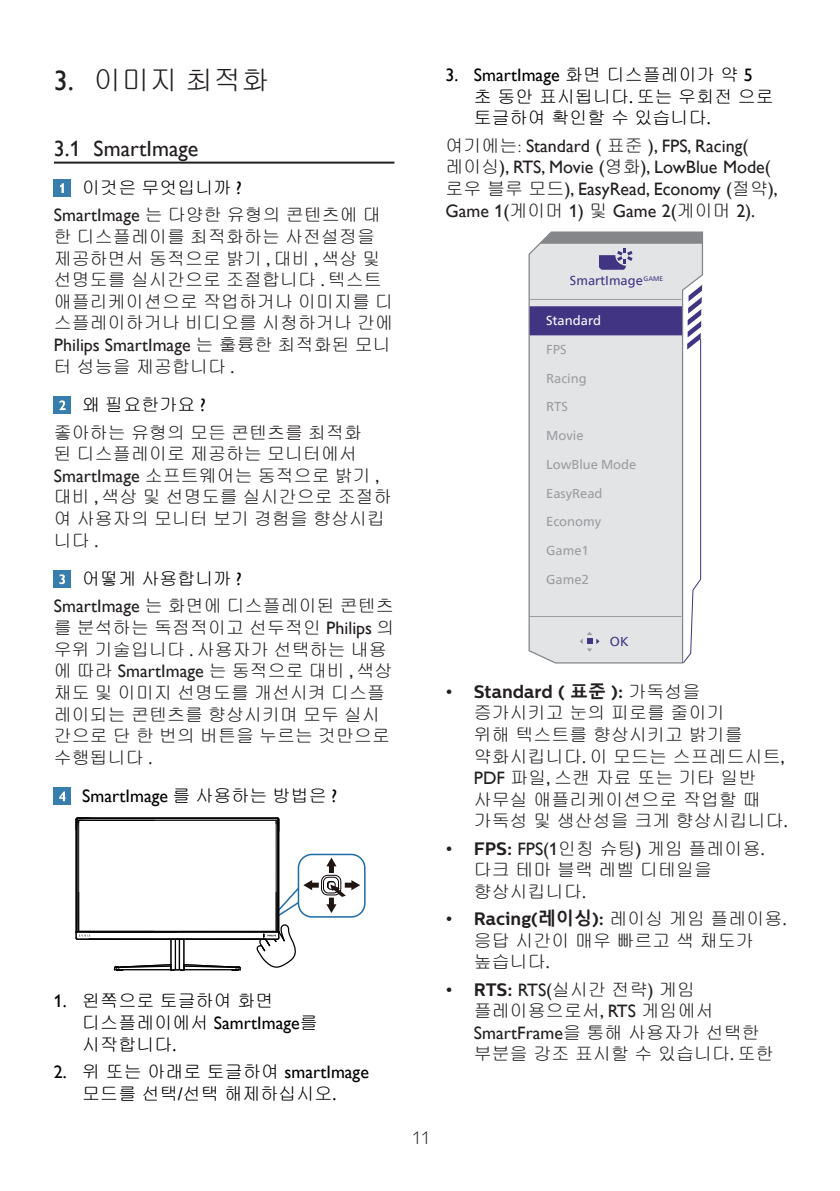
<style>
.page{position:relative;width:840px;height:1191px;background:#fff}
.page>*{position:absolute;margin:0;border:0;box-sizing:border-box;transform-origin:0 0}
.t1{font:28px "Gulim";color:#231f20}
.t2{font:22px "Gill Sans Alt One WGL";color:#231f20}
.chapter-paragraph{font:18px/21.6px "Gulim";color:#231f20}
.Heading_4{font:18px/21.6px "Gulim";color:#000}
.Body_Text{font:18px/21.6px "Gill Sans Alt One WGL";color:#231f20}
.Heading_4-2{font:18px "Gill Sans Alt One WGL";color:#000}
.t3{font:18px "Gill Sans Alt One WGL Light";color:#231f20}
.t4{font:12.8px "Neue Frutiger World";color:#9b9ca0}
.t5{font:12.8px "Neue Frutiger World";color:#413483}
.t6{font:12.8px "Neue Frutiger World";color:#fff}
.s1{font-family:"Gill Sans Alt One WGL"}
.s2{font-family:"Gulim"}
.s3{font-family:"Adobe Song Std";font-weight:300}
.s4{font-family:"Centrale Sans";font-weight:700}
.s5{font-family:"Malgun Gothic";font-weight:700}
</style>
<div class="page">
<hr style="left:54px;top:162px;width:340px;height:2px;background:#231f20">
<div style="left:54px;top:180px;width:17px;height:17px;background:#377eac"></div>
<svg style="left:60px;top:183px;width:4px;height:10px"></svg>
<div style="left:54px;top:397px;width:17px;height:17px;background:#377eac"></div>
<svg style="left:59px;top:400px;width:7px;height:10px"></svg>
<div style="left:54px;top:571px;width:17px;height:17px;background:#377eac"></div>
<svg style="left:59px;top:574px;width:6px;height:10px"></svg>
<div style="left:54px;top:788px;width:17px;height:17px;background:#377eac"></div>
<svg style="left:59px;top:791px;width:7px;height:10px"></svg>
<div style="left:297px;top:853px;width:68px;height:64px;border:2px solid #216da8;border-radius:14px"></div>
<svg style="left:326px;top:857px;width:10px;height:16px"></svg>
<div style="left:321px;top:875px;width:20px;height:20px;border:1px solid #080305;border-radius:6px"></div>
<div style="left:323px;top:877px;width:15px;height:16px;border:1px solid #080305;border-radius:5px"></div>
<hr style="left:76px;top:819px;width:1px;height:112px;background:#030303">
<hr style="left:78px;top:820px;width:1px;height:111px;background:#030303">
<hr style="left:177px;top:938px;width:88px;height:1px;background:#030303">
<hr style="left:77px;top:939px;width:200px;height:1px;background:#030303">
<hr style="left:89px;top:938px;width:88px;height:1px;background:#030303">
<hr style="left:79px;top:931px;width:197px;height:1px;background:#030303">
<svg style="left:77px;top:897px;width:1px;height:26px"></svg>
<hr style="left:170px;top:939px;width:1px;height:30px;background:#030303">
<hr style="left:171px;top:939px;width:1px;height:30px;background:#030303">
<hr style="left:175px;top:939px;width:1px;height:30px;background:#030303">
<hr style="left:179px;top:939px;width:1px;height:30px;background:#030303">
<hr style="left:183px;top:939px;width:1px;height:30px;background:#030303">
<hr style="left:79px;top:820px;width:197px;height:1px;background:#030303">
<hr style="left:77px;top:818px;width:200px;height:1px;background:#030303">
<hr style="left:77px;top:817px;width:200px;height:1px;background:#030303">
<hr style="left:276px;top:820px;width:1px;height:111px;background:#030303">
<hr style="left:277px;top:819px;width:1px;height:112px;background:#030303">
<hr style="left:278px;top:819px;width:1px;height:119px;background:#030303">
<svg style="left:76px;top:817px;width:14px;height:13px"></svg>
<svg style="left:114px;top:964px;width:127px;height:7px"></svg>
<svg style="left:272px;top:817px;width:7px;height:14px"></svg>
<svg style="left:255px;top:880px;width:111px;height:88px"></svg>
<svg style="left:76px;top:931px;width:14px;height:9px"></svg>
<div style="left:528px;top:231px;width:175px;height:433px;background:#e3e4e6"></div>
<svg style="left:682px;top:285px;width:19px;height:379px"></svg>
<hr style="left:529px;top:299px;width:152px;height:1px;background:#9b9ca0">
<hr style="left:529px;top:616px;width:152px;height:1px;background:#9b9ca0">
<div style="left:529px;top:306px;width:152px;height:29px;background:#413483"></div>
<svg style="left:579px;top:632px;width:20px;height:19px"></svg>
<svg style="left:539px;top:232px;width:162px;height:38px;background:#bcbdc4"></svg>
<p class="t1" style="left:54px;top:66px;width:217px"><span class="s1">3.</span> 이미지 최적화</p>
<p class="t2" style="left:54px;top:133px;width:146px">3.1 SmartImage</p>
<p class="Heading_4" style="left:82px;top:177px;width:161px">이것은 무엇입니까 <span class="s1">?</span></p>
<p class="chapter-paragraph" style="left:54px;top:204px;width:341px"><span class="s1">SmartImage</span> 는 다양한 유형의 콘텐츠에 대 한 디스플레이를 최적화하는 사전설정을 제공하면서 동적으로 밝기 <span class="s1">,</span> 대비 <span class="s1">,</span> 색상 및 선명도를 실시간으로 조절합니다 <span class="s1">.</span> 텍스트 애플리케이션으로 작업하거나 이미지를 디 스플레이하거나 비디오를 시청하거나 간에<br><span class="s1">Philips SmartImage</span> 는 훌륭한 최적화된 모니 터 성능을 제공합니다 <span class="s1">.</span></p>
<p class="Heading_4" style="left:82px;top:394px;width:125px">왜 필요한가요 <span class="s1">?</span></p>
<p class="chapter-paragraph" style="left:54px;top:421px;width:339px">좋아하는 유형의 모든 콘텐츠를 최적화<br>된 디스플레이로 제공하는 모니터에서<br><span class="s1">SmartImage</span> 소프트웨어는 동적으로 밝기 <span class="s1">, </span>대비 <span class="s1">,</span> 색상 및 선명도를 실시간으로 조절하 여 사용자의 모니터 보기 경험을 향상시킵 니다 <span class="s1">.</span></p>
<p class="Heading_4" style="left:82px;top:568px;width:161px">어떻게 사용합니까 <span class="s1">?</span></p>
<p class="chapter-paragraph" style="left:54px;top:595px;width:342px"><span class="s1">SmartImage</span> 는 화면에 디스플레이된 콘텐츠 를 분석하는 독점적이고 선두적인 <span class="s1">Philips</span> 의 우위 기술입니다 <span class="s1">.</span> 사용자가 선택하는 내용 에 따라 <span class="s1">SmartImage</span> 는 동적으로 대비 <span class="s1">,</span> 색상 채도 및 이미지 선명도를 개선시켜 디스플 레이되는 콘텐츠를 향상시키며 모두 실시 간으로 단 한 번의 버튼을 누르는 것만으로 수행됩니다 <span class="s1">.</span></p>
<p class="Heading_4-2" style="left:82px;top:784px;width:256px">SmartImage <span class="s2">를 사용하는 방법은</span> ?</p>
<p class="Heading_4" style="left:82px;top:990px;width:237px;text-indent:-28px"><span class="s1">1.</span> 왼쪽으로 토글하여 화면 디스플레이에서 <span class="s1">SamrtImage</span>를 시작합니다<span class="s1">.</span></p>
<p class="Heading_4" style="left:54px;top:1060px;width:316px;text-align:center"><span class="s1">2.</span> 위 또는 아래로 토글하여 <span class="s1">smartImage </span>모드를 선택<span class="s1">/</span>선택 해제하십시오<span class="s1">.</span></p>
<p class="Heading_4" style="left:473px;top:64px;width:301px;text-indent:-28px"><span class="s1">3. SmartImage</span> 화면 디스플레이가 약 <span class="s1">5 </span>초 동안 표시됩니다<span class="s1">.</span> 또는 우회전 으로 토글하여 확인할 수 있습니다<span class="s1">.</span></p>
<p class="Body_Text" style="left:445px;top:135px;width:333px"><span class="s2">여기에는</span><span class="s3">:</span> Standard ( <span class="s2">표준</span> ), FPS, Racing( <span class="s2">레이싱</span>), RTS, Movie (<span class="s2">영화</span>), LowBlue Mode( <span class="s2">로우 블루 모드</span>), EasyRead, Economy (<span class="s2">절약</span>), Game 1(<span class="s2">게이머</span> 1) <span class="s2">및</span> Game 2(<span class="s2">게이머</span> 2).</p>
<p class="t5" style="left:569px;top:270px;width:95px">SmartImage<sup>GAME</sup></p>
<p class="t6" style="left:546px;top:310px;width:56px">Standard</p>
<p class="t4" style="left:546px;top:339px;width:22px">FPS</p>
<p class="t4" style="left:546px;top:368px;width:42px">Racing</p>
<p class="t4" style="left:546px;top:397px;width:23px">RTS</p>
<p class="t4" style="left:546px;top:425px;width:39px">Movie</p>
<p class="t4" style="left:546px;top:454px;width:92px">LowBlue Mode</p>
<p class="t4" style="left:546px;top:483px;width:58px">EasyRead</p>
<p class="t4" style="left:546px;top:512px;width:56px">Economy</p>
<p class="t4" style="left:546px;top:540px;width:44px">Game1</p>
<p class="t4" style="left:546px;top:569px;width:44px">Game2</p>
<p class="t5" style="left:609px;top:632px;width:20px">OK</p>
<p class="chapter-paragraph" style="left:473px;top:680px;width:315px;text-indent:-28px"><span class="s4">• Standard (</span> <span class="s5">표준</span> <span class="s4">):</span> 가독성을 증가시키고 눈의 피로를 줄이기<br>위해 텍스트를 향상시키고 밝기를 약화시킵니다<span class="s1">.</span> 이 모드는 스프레드시트<span class="s1">,<br>PDF</span> 파일<span class="s1">,</span> 스캔 자료 또는 기타 일반 사무실 애플리케이션으로 작업할 때 가독성 및 생산성을 크게 향상시킵니다<span class="s1">.</span></p>
<p class="chapter-paragraph" style="left:473px;top:837px;width:292px;text-indent:-28px"><span class="s4">• FPS:</span> <span class="s1">FPS(1</span>인칭 슈팅<span class="s1">)</span> 게임 플레이용<span class="s1">. </span>다크 테마 블랙 레벨 디테일을 향상시킵니다<span class="s1">.</span></p>
<p class="chapter-paragraph" style="left:473px;top:908px;width:314px;text-indent:-28px"><span class="s4">• Racing(</span><span class="s5">레이싱</span><span class="s4">):</span> 레이싱 게임 플레이용<span class="s1">. </span>응답 시간이 매우 빠르고 색 채도가 높습니다<span class="s1">.</span></p>
<p class="chapter-paragraph" style="left:473px;top:978px;width:301px;text-indent:-28px"><span class="s4">• RTS:</span> <span class="s1">RTS(</span>실시간 전략<span class="s1">)</span> 게임 플레이용으로서<span class="s1">, RTS</span> 게임에서<br><span class="s1">SmartFrame</span>을 통해 사용자가 선택한 부분을 강조 표시할 수 있습니다<span class="s1">.</span> 또한</p>
<p class="t3" style="left:412px;top:1126px;width:19px">11</p>
</div>
